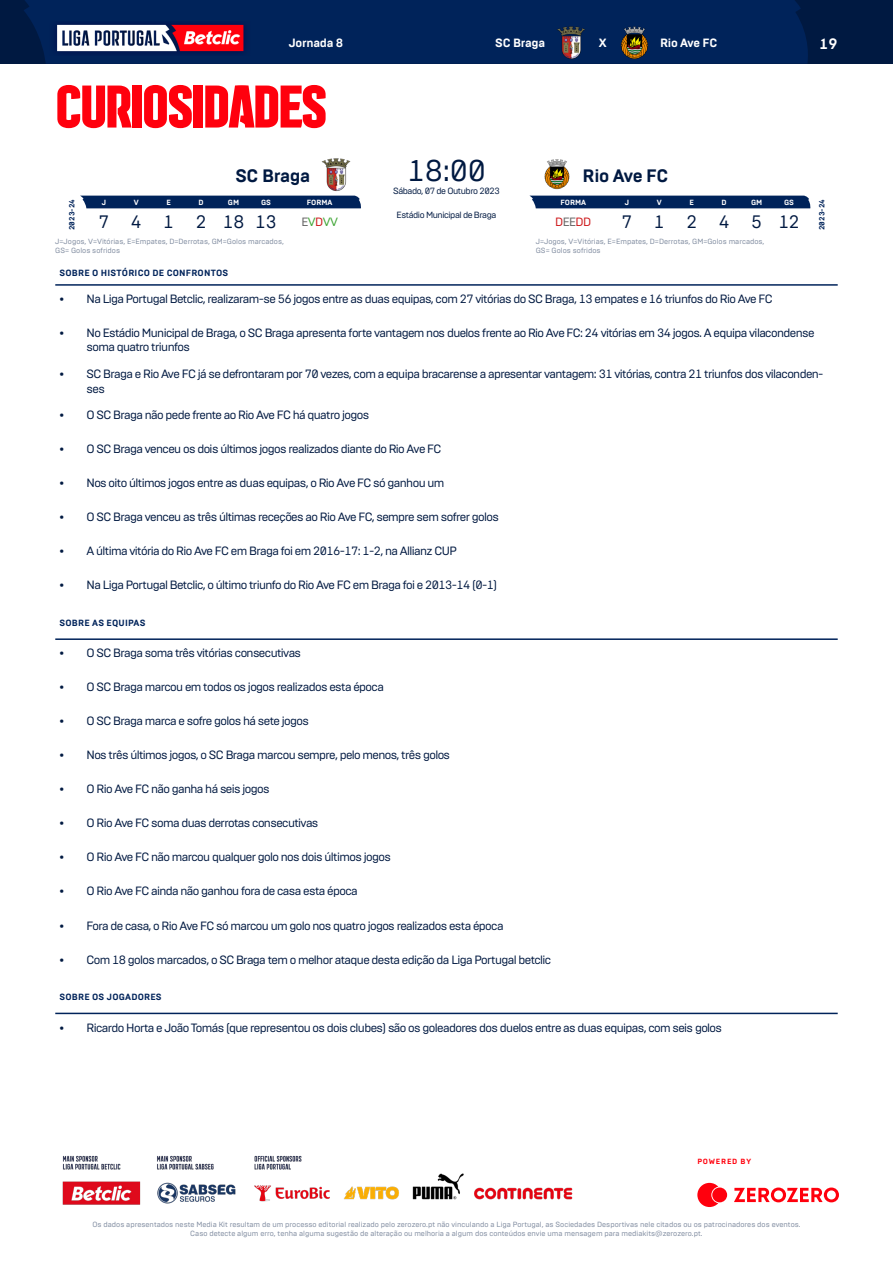
<style>
.page{position:relative;width:893px;height:1263px;background:#fff}
.page>*{position:absolute;margin:0;border:0;box-sizing:border-box;transform-origin:0 0}
.H_01_align-left{font:700 60px "Liga Portugal";letter-spacing:-.03em;color:#ff000d}
.texto_05{font:30px "Brutal Type";color:#001941}
.texto_strong_03_alig{font:700 18px "Brutal Type";letter-spacing:-.02em;color:#001941}
.texto_03{font:18px "Brutal Type";color:#001941}
.pagina_align-right{font:700 15px "Brutal Type";color:#fff}
.t1{font:12px/14.4px "Brutal Type";letter-spacing:-.05em;color:#001941}
.cabecalho_align-left{font:700 12px "Brutal Type";letter-spacing:-.02em;color:#fff}
.cabecalho_align-righ{font:700 12px "Brutal Type";letter-spacing:-.02em;color:#fff}
.texto_02{font:12px "Brutal Type";letter-spacing:-.05em;color:#3fa535}
.texto_02-2{font:12px "Brutal Type";letter-spacing:-.05em;color:#cd171a}
.cabecalho{font:700 12px "Brutal Type";color:#fff}
.label_color-02_02_al{font:700 9px "Brutal Type";letter-spacing:.02em;color:#00235a}
.texto_01{font:9px "Brutal Type";letter-spacing:-.05em;color:#001941}
.legenda_01_align-lef{font:7.5px/9px "Brutal Type";color:#808ca0;text-align:center}
.label_white_01{font:700 7.5px "Brutal Type";color:#fff}
.label_color-02_01{font:700 7.5px "Brutal Type";color:#00235a}
.t2{font:700 7.5px "Brutal Type";letter-spacing:.1em;color:#ff000d}
.s1{color:#646363}
.s2{color:#cd171a}
</style>
<div class="page">
<div style="left:0;top:0;width:893px;height:64px;background:#001941"></div>
<div style="left:24px;top:0;width:784px;height:64px;background:#00235a"></div>
<img style="left:50px;top:21px;width:201px;height:34px">
<img style="left:62px;top:1155px;width:511px;height:50px">
<hr style="left:55px;top:638px;width:783px;height:2px;background:#00235a">
<hr style="left:55px;top:1013px;width:783px;height:1px;background:#00235a">
<hr style="left:55px;top:284px;width:783px;height:2px;background:#00235a">
<div style="left:530px;top:196px;width:281px;height:12px;background:#00235a"></div>
<div style="left:80px;top:196px;width:281px;height:12px;background:#00235a"></div>
<img style="left:321px;top:158px;width:30px;height:33px">
<img style="left:544px;top:159px;width:26px;height:31px">
<img style="left:553px;top:25px;width:35px;height:35px">
<img style="left:617px;top:25px;width:35px;height:35px">
<svg style="left:734px;top:1187px;width:105px;height:15px"></svg>
<svg style="left:697px;top:1183px;width:21px;height:24px"></svg>
<div style="left:712px;top:1187px;width:15px;height:15px;background:#ff000d;border-radius:50%"></div>
<p class="cabecalho_align-left" style="left:289px;top:36px;width:56px">Jornada 8</p>
<p class="cabecalho_align-righ" style="left:495px;top:36px;width:52px">SC Braga</p>
<p class="cabecalho" style="left:599px;top:36px;width:9px">X</p>
<p class="cabecalho_align-left" style="left:660px;top:36px;width:59px">Rio Ave FC</p>
<p class="pagina_align-right" style="left:819px;top:34px;width:20px">19</p>
<p class="H_01_align-left" style="left:55px;top:75px;width:274px">CURIOSIDADES</p>
<p class="texto_strong_03_alig" style="left:235px;top:164px;width:77px">SC Braga</p>
<p class="texto_05" style="left:407px;top:153px;width:80px">18:00</p>
<p class="texto_strong_03_alig" style="left:583px;top:164px;width:87px">Rio Ave FC</p>
<p class="texto_01" style="left:393px;top:185px;width:108px">Sábado, 07 de Outubro 2023</p>
<p class="label_color-02_01" style="left:67px;top:230px;width:33px;rotate:-90deg">2023-24</p>
<p class="label_white_01" style="left:102px;top:198px;width:6px">J</p>
<p class="label_white_01" style="left:134px;top:198px;width:6px">V</p>
<p class="label_white_01" style="left:167px;top:198px;width:6px">E</p>
<p class="label_white_01" style="left:199px;top:198px;width:7px">D</p>
<p class="label_white_01" style="left:228px;top:198px;width:13px">GM</p>
<p class="label_white_01" style="left:261px;top:198px;width:12px">GS</p>
<p class="label_white_01" style="left:307px;top:198px;width:27px">FORMA</p>
<p class="label_white_01" style="left:560px;top:198px;width:27px">FORMA</p>
<p class="label_white_01" style="left:625px;top:198px;width:6px">J</p>
<p class="label_white_01" style="left:657px;top:198px;width:6px">V</p>
<p class="label_white_01" style="left:690px;top:198px;width:6px">E</p>
<p class="label_white_01" style="left:722px;top:198px;width:7px">D</p>
<p class="label_white_01" style="left:751px;top:198px;width:13px">GM</p>
<p class="label_white_01" style="left:784px;top:198px;width:12px">GS</p>
<p class="texto_01" style="left:397px;top:210px;width:101px">Estádio Municipal de Braga</p>
<p class="texto_03" style="left:98px;top:211px;width:12px">7</p>
<p class="texto_03" style="left:131px;top:211px;width:12px">4</p>
<p class="texto_03" style="left:163px;top:211px;width:12px">1</p>
<p class="texto_03" style="left:196px;top:211px;width:12px">2</p>
<p class="texto_03" style="left:223px;top:211px;width:23px">18</p>
<p class="texto_03" style="left:255px;top:211px;width:23px">13</p>
<p class="texto_02" style="left:302px;top:215px;width:38px"><span class="s1">E</span>V<span class="s2">D</span>VV</p>
<p class="texto_02-2" style="left:555px;top:215px;width:38px">D<span class="s1">EE</span>DD</p>
<p class="texto_03" style="left:621px;top:211px;width:12px">7</p>
<p class="texto_03" style="left:654px;top:211px;width:12px">1</p>
<p class="texto_03" style="left:686px;top:211px;width:12px">2</p>
<p class="texto_03" style="left:719px;top:211px;width:12px">4</p>
<p class="texto_03" style="left:751px;top:211px;width:12px">5</p>
<p class="texto_03" style="left:778px;top:211px;width:23px">12</p>
<p class="legenda_01_align-lef" style="left:55px;top:237px;width:230px">J=Jogos, V=Vitórias, E=Empates, D=Derrotas, GM=Golos marcados,</p>
<p class="legenda_01_align-lef" style="left:55px;top:246px;width:66px">GS= Golos sofridos</p>
<p class="legenda_01_align-lef" style="left:536px;top:237px;width:230px">J=Jogos, V=Vitórias, E=Empates, D=Derrotas, GM=Golos marcados,</p>
<p class="legenda_01_align-lef" style="left:536px;top:246px;width:66px">GS= Golos sofridos</p>
<p class="label_color-02_01" style="left:817px;top:230px;width:33px;rotate:-90deg">2023-24</p>
<p class="label_color-02_02_al" style="left:60px;top:267px;width:170px">SOBRE O HISTÓRICO DE CONFRONTOS</p>
<p class="t1" style="left:60px;top:292px;width:715px">• Na Liga Portugal Betclic, realizaram-se 56 jogos entre as duas equipas, com 27 vitórias do SC Braga, 13 empates e 16 triunfos do Rio Ave FC</p>
<p class="t1" style="left:87px;top:326px;width:729px;text-indent:-27px">• No Estádio Municipal de Braga, o SC Braga apresenta forte vantagem nos duelos frente ao Rio Ave FC: 24 vitórias em 34 jogos. A equipa vilacondense soma quatro triunfos</p>
<p class="t1" style="left:87px;top:367px;width:738px;text-indent:-27px">• SC Braga e Rio Ave FC já se defrontaram por 70 vezes, com a equipa bracarense a apresentar vantagem: 31 vitórias, contra 21 triunfos dos vilaconden&shy;ses</p>
<p class="t1" style="left:60px;top:408px;width:311px">• O SC Braga não pede frente ao Rio Ave FC há quatro jogos</p>
<p class="t1" style="left:60px;top:442px;width:383px">• O SC Braga venceu os dois últimos jogos realizados diante do Rio Ave FC</p>
<p class="t1" style="left:60px;top:476px;width:386px">• Nos oito últimos jogos entre as duas equipas, o Rio Ave FC só ganhou um</p>
<p class="t1" style="left:60px;top:510px;width:441px">• O SC Braga venceu as três últimas receções ao Rio Ave FC, sempre sem sofrer golos</p>
<p class="t1" style="left:60px;top:544px;width:399px">• A última vitória do Rio Ave FC em Braga foi em 2016-17: 1-2, na Allianz CUP</p>
<p class="t1" style="left:60px;top:578px;width:439px">• Na Liga Portugal Betclic, o último triunfo do Rio Ave FC em Braga foi e 2013-14 (0-1)</p>
<p class="label_color-02_02_al" style="left:60px;top:617px;width:88px">SOBRE AS EQUIPAS</p>
<p class="t1" style="left:60px;top:646px;width:243px">• O SC Braga soma três vitórias consecutivas</p>
<p class="t1" style="left:60px;top:680px;width:326px">• O SC Braga marcou em todos os jogos realizados esta época</p>
<p class="t1" style="left:60px;top:714px;width:251px">• O SC Braga marca e sofre golos há sete jogos</p>
<p class="t1" style="left:60px;top:748px;width:392px">• Nos três últimos jogos, o SC Braga marcou sempre, pelo menos, três golos</p>
<p class="t1" style="left:60px;top:782px;width:212px">• O Rio Ave FC não ganha há seis jogos</p>
<p class="t1" style="left:60px;top:816px;width:260px">• O Rio Ave FC soma duas derrotas consecutivas</p>
<p class="t1" style="left:60px;top:850px;width:333px">• O Rio Ave FC não marcou qualquer golo nos dois últimos jogos</p>
<p class="t1" style="left:60px;top:884px;width:300px">• O Rio Ave FC ainda não ganhou fora de casa esta época</p>
<p class="t1" style="left:60px;top:918px;width:446px">• Fora de casa, o Rio Ave FC só marcou um golo nos quatro jogos realizados esta época</p>
<p class="t1" style="left:60px;top:952px;width:493px">• Com 18 golos marcados, o SC Braga tem o melhor ataque desta edição da Liga Portugal betclic</p>
<p class="label_color-02_02_al" style="left:60px;top:991px;width:104px">SOBRE OS JOGADORES</p>
<p class="t1" style="left:60px;top:1020px;width:664px">• Ricardo Horta e João Tomás (que representou os dois clubes) são os goleadores dos duelos entre as duas equipas, com seis golos</p>
<p class="t2" style="left:697px;top:1157px;width:55px">POWERED BY</p>
<p class="legenda_01_align-lef" style="left:92px;top:1220px;width:710px">Os dados apresentados neste Media Kit resultam de um processo editorial realizado pelo zerozero.pt não vinculando a Liga Portugal, as Sociedades Desportivas nele citados ou os patrocinadores dos eventos.<br>Caso detecte algum erro, tenha alguma sugestão de alteração ou melhoria a algum dos conteúdos envie uma mensagem para mediakits@zerozero.pt.</p>
</div>
